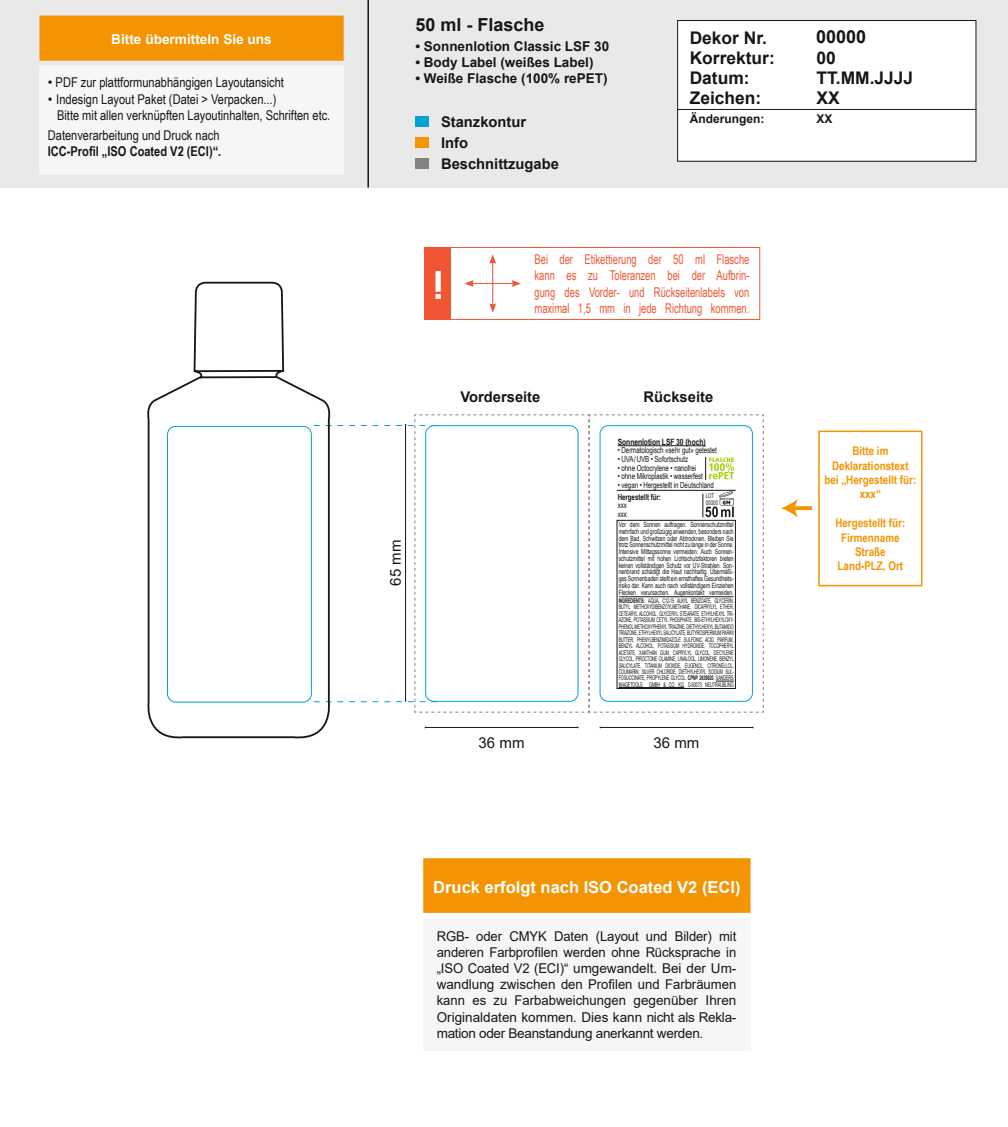
<style>
.page{position:relative;width:1008px;height:1127px;background:#fff}
.page>*{position:absolute;margin:0;border:0;box-sizing:border-box;transform-origin:0 0}
.t1{font:700 38.85px "Arial";color:#fff}
.t2{font:700 18px "Arial";color:#151616}
.t3{font:700 17.4px/20px "Arial";color:#151616}
.t4{font:700 16.5px "Arial";color:#fff}
.t5{font:15px "Arial";color:#151616}
.t6{font:700 14.7px/20.7px "Arial";color:#151616}
.t7{font:700 13.65px "Arial";color:#fff}
.t8{font:13.5px/16.2px "Arial";letter-spacing:-.02em;color:#151616;text-align:justify}
.t9{font:13.5px/16.5px "Arial Narrow";color:#151616}
.t10{font:13.5px/16.2px "Arial Narrow";color:#f05634;text-align:justify;scale:.85 1}
.t11{font:700 13.5px "Arial";color:#151616}
.t12{font:700 13.5px "Arial Narrow";color:#151616}
.t13{font:700 12px/14.4px "Arial Narrow";color:#f59403;text-align:center}
.t14{font:700 12px "Arial";color:#151616}
.t15{font:700 8.7px "Arial Narrow";letter-spacing:-.01em;color:#151616;scale:.95 1}
.t16{font:8.4px/8.4px "Arial Narrow";letter-spacing:-.01em;color:#151616;scale:.9 1}
.t17{font:700 8.4px "Arial Narrow";letter-spacing:-.01em;color:#151616;scale:.9 1}
.t18{font:7.2px/6.8px "Arial Narrow";letter-spacing:-.01em;color:#151616;text-align:justify;scale:.86 1}
.t19{font:6.45px/6.4px "Arial Narrow";letter-spacing:-.03em;color:#151616;text-align:justify;scale:.73 1}
.t20{font:6.45px "Arial Narrow";letter-spacing:-.03em;color:#151616;scale:.85 1}
.t21{font:6.45px "Arial Narrow";letter-spacing:-.03em;color:#151616;scale:.8 1}
.s1{font-family:"Arial"}
.s2{font-weight:700}
</style>
<div class="page">
<div style="left:0;top:0;width:1008px;height:188px;background:#e9e9e9"></div>
<div style="left:677px;top:21px;width:299px;height:140px;background:#fff"></div>
<div style="left:677px;top:20px;width:299px;height:142px;border:1px solid #151616"></div>
<hr style="left:677px;top:109px;width:299px;height:1px;background:#151616">
<hr style="left:367px;top:0;width:2px;height:188px;background:#151616">
<div style="left:415px;top:137px;width:14px;height:11px;background:#f59403"></div>
<div style="left:415px;top:116px;width:14px;height:11px;background:#00a3d4"></div>
<div style="left:415px;top:158px;width:14px;height:11px;background:#818281"></div>
<div style="left:818px;top:431px;width:104px;height:155px;border:2px solid #f59403"></div>
<svg style="left:798px;top:506px;width:14px;height:4px"></svg>
<svg style="left:781px;top:499px;width:17px;height:18px"></svg>
<div style="left:423px;top:918px;width:327px;height:132px;background:#f6f6f6"></div>
<div style="left:425px;top:860px;width:324px;height:51px;background:#f59403"></div>
<div style="left:423px;top:858px;width:327px;height:55px;border:3px solid #f59403"></div>
<hr style="left:425px;top:727px;width:153px;height:1px;background:#151616">
<hr style="left:600px;top:727px;width:153px;height:1px;background:#151616">
<div style="left:424px;top:247px;width:27px;height:73px;background:#f05634"></div>
<hr style="left:492px;top:261px;width:1px;height:45px;background:#f05634">
<svg style="left:489px;top:254px;width:7px;height:10px"></svg>
<svg style="left:489px;top:303px;width:7px;height:10px"></svg>
<hr style="left:471px;top:283px;width:43px;height:1px;background:#f05634">
<svg style="left:511px;top:280px;width:10px;height:7px"></svg>
<svg style="left:464px;top:280px;width:10px;height:7px"></svg>
<div style="left:425px;top:247px;width:335px;height:73px;border:1px solid #f05634"></div>
<svg style="left:144px;top:174px;width:189px;height:565px"></svg>
<div style="left:39px;top:65px;width:304px;height:109px;background:#f6f6f6"></div>
<div style="left:41px;top:17px;width:301px;height:42px;background:#f59403"></div>
<div style="left:39px;top:16px;width:305px;height:45px;border:2px solid #f59403"></div>
<svg style="left:314px;top:414px;width:450px;height:299px"></svg>
<h3 class="t7" style="left:111px;top:30px;width:162px">Bitte übermitteln Sie uns</h3>
<h3 class="t9" style="left:48px;top:74px;width:238px"><span class="s1">•</span> PDF zur plattformunabhängigen Layoutansicht</h3>
<h3 class="t9" style="left:57px;top:90px;width:275px;text-indent:-9px"><span class="s1">•</span> Indesign Layout Paket (Datei &gt; Verpacken...)<br>Bitte mit allen verknüpften Layoutinhalten, Schriften etc.</h3>
<h3 class="t9" style="left:48px;top:126px;width:173px">Datenverarbeitung und Druck nach</h3>
<h3 class="t12" style="left:48px;top:141px;width:175px">ICC-Profil „ISO Coated V2 (ECI)“.</h3>
<h2 class="t2" style="left:415px;top:12px;width:131px">50 ml - Flasche</h2>
<h3 class="t11" style="left:415px;top:36px;width:195px">• Sonnenlotion Classic LSF 30</h3>
<h3 class="t11" style="left:415px;top:53px;width:180px">• Body Label (weißes Label)</h3>
<h3 class="t11" style="left:415px;top:69px;width:194px">• Weiße Flasche (100% rePET)</h3>
<h3 class="t6" style="left:441px;top:112px;width:119px">Stanzkontur<br>Info<br>Beschnittzugabe</h3>
<h3 class="t3" style="left:690px;top:28px;width:87px">Dekor Nr.<br>Korrektur:</h3>
<h2 class="t2" style="left:816px;top:24px;width:52px">00000</h2>
<h3 class="t3" style="left:816px;top:48px;width:21px">00</h3>
<h3 class="t3" style="left:690px;top:68px;width:61px">Datum:</h3>
<h3 class="t3" style="left:816px;top:68px;width:98px">TT.MM.JJJJ</h3>
<h3 class="t3" style="left:690px;top:88px;width:73px">Zeichen:</h3>
<h3 class="t3" style="left:816px;top:88px;width:25px">XX</h3>
<h3 class="t14" style="left:690px;top:110px;width:76px">Änderungen:</h3>
<h3 class="t14" style="left:816px;top:110px;width:18px">XX</h3>
<h3 class="t5" style="left:385px;top:586px;width:47px;rotate:-90deg">65 mm</h3>
<h1 class="t1" style="left:444px;top:312px;width:12px;rotate:-180deg">i</h1>
<h3 class="t10" style="left:534px;top:251px;width:254px">Bei der Etikettierung der 50 ml Flasche kann es zu Toleranzen bei der Aufbrin&shy;gung des Vorder- und Rückseitenlabels von maximal 1,5 mm in jede Richtung kommen.</h3>
<h3 class="t6" style="left:460px;top:387px;width:82px">Vorderseite</h3>
<h3 class="t6" style="left:643px;top:387px;width:71px">Rückseite</h3>
<h3 class="t15" style="left:618px;top:435px;width:94px">Sonnenlotion LSF 30 (hoch)</h3>
<h3 class="t16" style="left:618px;top:446px;width:112px">• Dermatologisch «sehr gut» getestet</h3>
<h3 class="t17" style="left:618px;top:491px;width:49px">Hergestellt für:</h3>
<h3 class="t16" style="left:618px;top:501px;width:12px">xxx xxx</h3>
<p class="t18" style="left:619px;top:521px;width:135px">Vor dem Sonnen auftragen. Sonnenschutzmittel mehrfach und großzügig anwenden, besonders nach dem Bad, Schwitzen oder Abtrocknen. Bleiben Sie trotz Sonnenschutzmittel nicht zu lange in der Sonne.<br>Intensive Mittagssonne vermeiden. Auch Sonnen&shy;schutzmittel mit hohen Lichtschutzfaktoren bieten keinen vollständigen Schutz vor UV-Strahlen. Son&shy;nenbrand schädigt die Haut nachhaltig. Übermäßi&shy;ges Sonnenbaden stellt ein ernsthaftes Gesundheits&shy;risiko dar. Kann auch nach vollständigem Einziehen Flecken verursachen. Augenkontakt vermeiden.</p>
<p class="t19" style="left:619px;top:597px;width:159px"><span class="s2">INGREDIENTS:</span> AQUA, C12-15 ALKYL BENZOATE, GLYCERIN, BUTYL METHOXYDIBENZOYLMETHANE, DICAPRYLYL ETHER, CETEARYL ALCOHOL, GLYCERYL STEARATE, ETHYLHEXYL TRI-AZONE, POTASSIUM CETYL PHOSPHATE, BIS-ETHYLHEXYLOXY-PHENOL METHOXYPHENYL TRIAZINE, DIETHYLHEXYL BUTAMIDO TRIAZONE, ETHYLHEXYL SALICYLATE, BUTYROSPERMUM PARKII BUTTER, PHENYLBENZIMIDAZOLE SULFONIC ACID, PARFUM, BENZYL ALCOHOL, POTASSIUM HYDROXIDE, TOCOPHERYL ACETATE, XANTHAN GUM, CAPRYLYL GLYCOL, DECYLENE GLYCOL, PIROCTONE OLAMINE, LINALOOL, LIMONENE, BENZYL SALICYLATE, TITANIUM DIOXIDE, EUGENOL, CITRONELLOL, COUMARIN, SILVER CHLORIDE, DIETHYLHEXYL SODIUM SUL-FOSUCCINATE, PROPYLENE GLYCOL. <span class="s2">CPNP 2639820</span>, SANDERS IMAGETOOLS GMBH &amp; CO. KG, D-93073 NEUTRAUBLING</p>
<h3 class="t16" style="left:618px;top:455px;width:80px">• UVA/UVB • Sofortschutz</h3>
<h3 class="t16" style="left:618px;top:463px;width:89px">• ohne Octocrylene • nanofrei</h3>
<h3 class="t16" style="left:618px;top:472px;width:96px">• ohne Mikroplastik • wasserfest</h3>
<h3 class="t16" style="left:618px;top:480px;width:108px">• vegan • Hergestellt in Deutschland</h3>
<p class="t21" style="left:706px;top:491px;width:12px">LOT</p>
<p class="t20" style="left:706px;top:498px;width:16px">00000</p>
<h3 class="t5" style="left:479px;top:732px;width:47px">36 mm</h3>
<h3 class="t5" style="left:653px;top:732px;width:47px">36 mm</h3>
<h3 class="t13" style="left:824px;top:443px;width:93px">Bitte im<br>Deklarationstext bei „Hergestellt für: xxx“</h3>
<h3 class="t13" style="left:835px;top:515px;width:71px">Hergestellt für:<br>Firmenname<br>Straße<br>Land-PLZ, Ort</h3>
<h3 class="t4" style="left:433px;top:875px;width:309px">Druck erfolgt nach ISO Coated V2 (ECI)</h3>
<p class="t8" style="left:437px;top:927px;width:301px">RGB- oder CMYK Daten (Layout und Bilder) mit anderen Farbprofilen werden ohne Rücksprache in „ISO Coated V2 (ECI)“ umgewandelt. Bei der Um&shy;wandlung zwischen den Profilen und Farbräumen kann es zu Farbabweichungen gegenüber Ihren Originaldaten kommen. Dies kann nicht als Rekla&shy;mation oder Beanstandung anerkannt werden.</p>
</div>
